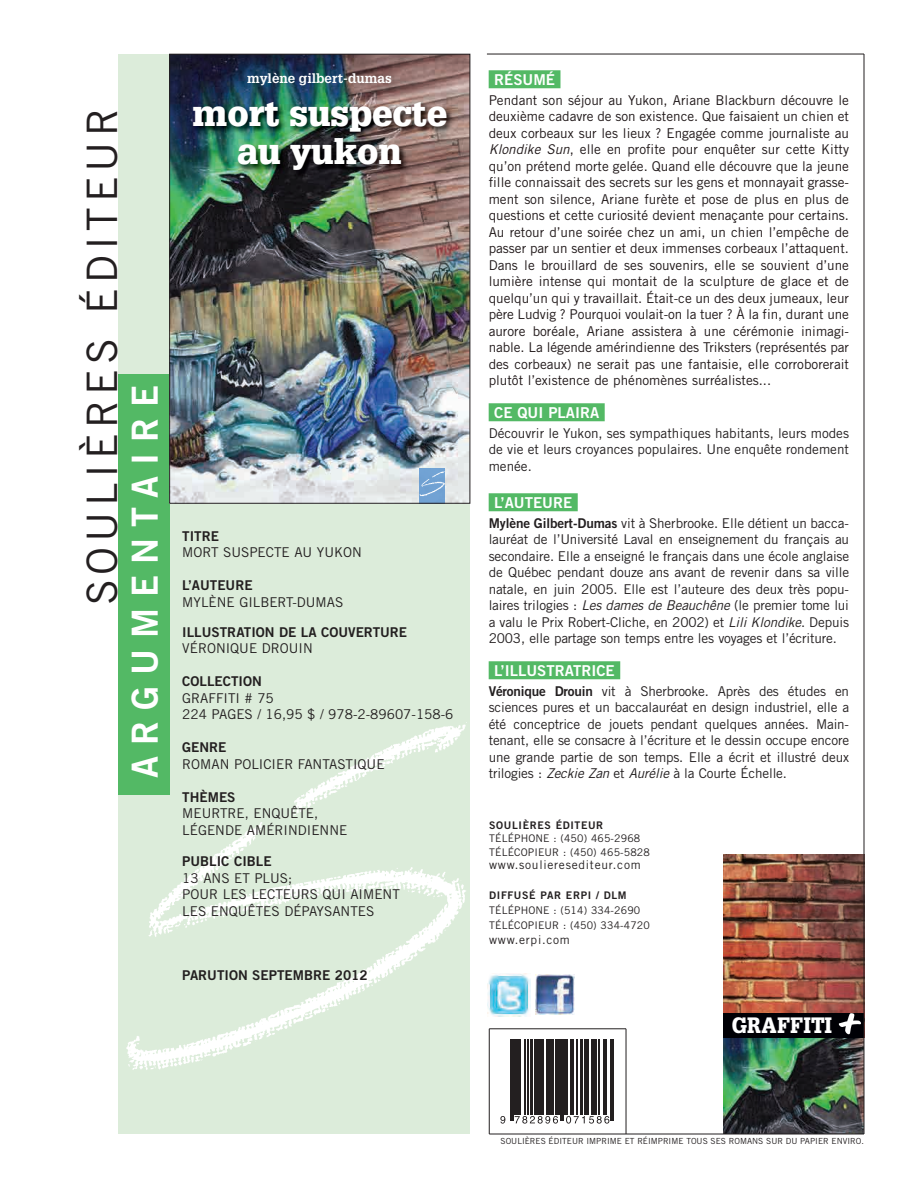
<style>
.page{position:relative;width:918px;height:1188px;background:#fff}
.page>*{position:absolute;margin:0;border:0;box-sizing:border-box;transform-origin:0 0}
.t1{font:64.05px "Willowbank";color:#fff}
.t2{font:42px "Trade Gothic";letter-spacing:.12em;color:#231f20}
.t3{font:36px "Trade Gothic Bold Two";letter-spacing:.305em;color:#fff}
.t4{font:900 35.1px/38.4px "Glypha";color:#fff;text-align:center}
.t5{font:900 21.75px "Glypha";letter-spacing:.01em;color:#fff;scale:.9 1}
.t6{font:15px "Trade Gothic Bold Two";color:#fff}
.t7{font:13.5px/16.5px "Trade Gothic";color:#231f20}
.t8{font:13.5px/16.5px "Trade Gothic";color:#1f1718;text-align:justify}
.t9{font:13.5px "Trade Gothic Bold Two";color:#231f20}
.t10{font:700 13.35px "Glypha";color:#fff}
.t11{font:12px "Trade Gothic";letter-spacing:.06em;color:#231f20}
.t12{font:10.5px/13.5px "Trade Gothic";letter-spacing:.01em;color:#231f20}
.t13{font:10.5px "Trade Gothic Bold Two";letter-spacing:.06em;color:#231f20}
.t14{font:8.4px "Trade Gothic";color:#231f20}
.s1{font-style:italic}
.s2{font-family:"Trade Gothic Bold Two"}
</style>
<div class="page">
<img style="left:723px;top:1038px;width:141px;height:96px">
<svg style="left:505px;top:1040px;width:109px;height:83px"></svg>
<svg style="left:500px;top:1116px;width:5px;height:8px"></svg>
<hr style="left:510px;top:1040px;width:1px;height:80px;background:#231f20">
<hr style="left:512px;top:1040px;width:1px;height:80px;background:#231f20">
<hr style="left:514px;top:1040px;width:4px;height:75px;background:#231f20">
<hr style="left:519px;top:1040px;width:2px;height:75px;background:#231f20">
<hr style="left:524px;top:1040px;width:1px;height:75px;background:#231f20">
<hr style="left:528px;top:1040px;width:1px;height:75px;background:#231f20">
<hr style="left:531px;top:1040px;width:2px;height:75px;background:#231f20">
<hr style="left:534px;top:1040px;width:2px;height:75px;background:#231f20">
<hr style="left:537px;top:1040px;width:3px;height:75px;background:#231f20">
<hr style="left:541px;top:1040px;width:3px;height:75px;background:#231f20">
<hr style="left:546px;top:1040px;width:1px;height:75px;background:#231f20">
<hr style="left:548px;top:1040px;width:4px;height:75px;background:#231f20">
<svg style="left:515px;top:1116px;width:43px;height:8px"></svg>
<hr style="left:553px;top:1040px;width:1px;height:75px;background:#231f20">
<hr style="left:555px;top:1040px;width:4px;height:75px;background:#231f20">
<hr style="left:560px;top:1040px;width:1px;height:80px;background:#231f20">
<hr style="left:563px;top:1040px;width:1px;height:80px;background:#231f20">
<hr style="left:565px;top:1040px;width:3px;height:75px;background:#231f20">
<hr style="left:570px;top:1040px;width:1px;height:75px;background:#231f20">
<hr style="left:572px;top:1040px;width:1px;height:75px;background:#231f20">
<hr style="left:577px;top:1040px;width:1px;height:75px;background:#231f20">
<hr style="left:580px;top:1040px;width:2px;height:75px;background:#231f20">
<hr style="left:584px;top:1040px;width:3px;height:75px;background:#231f20">
<hr style="left:588px;top:1040px;width:1px;height:75px;background:#231f20">
<hr style="left:591px;top:1040px;width:3px;height:75px;background:#231f20">
<hr style="left:595px;top:1040px;width:1px;height:75px;background:#231f20">
<hr style="left:599px;top:1040px;width:1px;height:75px;background:#231f20">
<svg style="left:566px;top:1116px;width:43px;height:8px"></svg>
<hr style="left:603px;top:1040px;width:1px;height:75px;background:#231f20">
<hr style="left:605px;top:1040px;width:1px;height:75px;background:#231f20">
<hr style="left:611px;top:1040px;width:1px;height:80px;background:#231f20">
<hr style="left:613px;top:1040px;width:1px;height:80px;background:#231f20">
<img style="left:723px;top:854px;width:141px;height:159px">
<div style="left:723px;top:1013px;width:141px;height:25px;background:#000005"></div>
<div style="left:118px;top:54px;width:352px;height:1080px;background:#dcecda"></div>
<img style="left:118px;top:722px;width:349px;height:348px">
<hr style="left:489px;top:1029px;width:1px;height:105px;background:#231f20">
<hr style="left:626px;top:1029px;width:1px;height:105px;background:#231f20">
<hr style="left:489px;top:1029px;width:137px;height:1px;background:#231f20">
<div style="left:118px;top:374px;width:52px;height:420px;background:#53b965"></div>
<hr style="left:864px;top:54px;width:1px;height:1080px;background:#231f20">
<hr style="left:487px;top:54px;width:377px;height:1px;background:#231f20">
<hr style="left:489px;top:1134px;width:375px;height:1px;background:#231f20">
<div style="left:489px;top:70px;width:71px;height:18px;background:#53b965"></div>
<div style="left:489px;top:403px;width:116px;height:18px;background:#53b965"></div>
<div style="left:489px;top:493px;width:89px;height:18px;background:#53b965"></div>
<div style="left:489px;top:661px;width:131px;height:18px;background:#53b965"></div>
<img style="left:171px;top:56px;width:297px;height:445px">
<img style="left:419px;top:468px;width:25px;height:33px">
<img style="left:171px;top:59px;width:297px;height:162px">
<div style="left:169px;top:54px;width:301px;height:449px;border:1px solid #231f20"></div>
<img style="left:535px;top:975px;width:39px;height:40px">
<img style="left:487px;top:973px;width:43px;height:43px">
<h2 class="t2" style="left:87px;top:605px;width:499px;rotate:-90deg">SOULIÈRES ÉDITEUR</h2>
<h3 class="t3" style="left:132px;top:778px;width:394px;rotate:-90deg">ARGUMENTAIRE</h3>
<p class="t10" style="left:247px;top:71px;width:146px">mylène gilbert-dumas</p>
<h3 class="t4" style="left:192px;top:97px;width:256px">mort suspecte au yukon</h3>
<p class="t9" style="left:182px;top:531px;width:38px">TITRE</p>
<p class="t7" style="left:182px;top:545px;width:181px">MORT SUSPECTE AU YUKON</p>
<p class="t9" style="left:182px;top:580px;width:72px">L’AUTEURE</p>
<p class="t7" style="left:182px;top:595px;width:163px">MYLÈNE GILBERT-DUMAS</p>
<p class="t9" style="left:182px;top:627px;width:226px">ILLUSTRATION DE LA COUVERTURE</p>
<p class="t7" style="left:182px;top:641px;width:132px">VÉRONIQUE DROUIN</p>
<p class="t9" style="left:182px;top:676px;width:81px">COLLECTION</p>
<p class="t7" style="left:182px;top:691px;width:273px">GRAFFITI # 75<br>224 PAGES / 16,95 $ / 978-2-89607-158-6</p>
<p class="t9" style="left:182px;top:742px;width:46px">GENRE</p>
<p class="t7" style="left:182px;top:757px;width:204px">ROMAN POLICIER FANTASTIQUE</p>
<p class="t9" style="left:182px;top:792px;width:55px">THÈMES</p>
<p class="t7" style="left:182px;top:806px;width:167px">MEURTRE, ENQUÊTE,<br>LÉGENDE AMÉRINDIENNE</p>
<p class="t9" style="left:182px;top:856px;width:91px">PUBLIC CIBLE</p>
<p class="t7" style="left:182px;top:871px;width:219px">13 ANS ET PLUS;<br>POUR LES LECTEURS QUI AIMENT<br>LES ENQUÊTES DÉPAYSANTES</p>
<p class="t9" style="left:182px;top:970px;width:187px">PARUTION SEPTEMBRE 2012</p>
<p class="t6" style="left:489px;top:74px;width:73px"><sub>1</sub>RÉSUMÉ<sub>1</sub></p>
<p class="t8" style="left:489px;top:93px;width:362px">Pendant son séjour au Yukon, Ariane Blackburn découvre le deuxième cadavre de son existence. Que faisaient un chien et deux corbeaux sur les lieux ? Engagée comme journaliste au <span class="s1">Klondike Sun</span>, elle en profite pour enquêter sur cette Kitty qu’on prétend morte gelée. Quand elle découvre que la jeune fille connaissait des secrets sur les gens et monnayait grasse&shy;ment son silence, Ariane furète et pose de plus en plus de questions et cette curiosité devient menaçante pour certains.<br>Au retour d’une soirée chez un ami, un chien l’empêche de passer par un sentier et deux immenses corbeaux l’attaquent.<br>Dans le brouillard de ses souvenirs, elle se souvient d’une lumière intense qui montait de la sculpture de glace et de quelqu’un qui y travaillait. Était-ce un des deux jumeaux, leur père Ludvig ? Pourquoi voulait-on la tuer ? À la fin, durant une aurore boréale, Ariane assistera à une cérémonie inimagi&shy;nable. La légende amérindienne des Triksters (représentés par des corbeaux) ne serait pas une fantaisie, elle corroborerait plutôt l’existence de phénomènes surréalistes...</p>
<p class="t6" style="left:489px;top:407px;width:118px"><sub>1</sub>CE QUI PLAIRA<sub>1</sub></p>
<p class="t7" style="left:489px;top:426px;width:362px;text-align:justify">Découvrir le Yukon, ses sympathiques habitants, leurs modes de vie et leurs croyances populaires. Une enquête rondement menée.</p>
<p class="t6" style="left:489px;top:497px;width:91px"><sub>1</sub>L’AUTEURE<sub>1</sub></p>
<p class="t7" style="left:489px;top:516px;width:362px;text-align:justify"><span class="s2">Mylène Gilbert-Dumas</span> vit à Sherbrooke. Elle détient un bacca&shy;lauréat de l’Université Laval en enseignement du français au secondaire. Elle a enseigné le français dans une école anglaise de Québec pendant douze ans avant de revenir dans sa ville natale, en juin 2005. Elle est l’auteure des deux très popu&shy;laires trilogies : <span class="s1">Les dames de Beauchêne</span> (le premier tome lui a valu le Prix Robert-Cliche, en 2002) et <span class="s1">Lili Klondike</span>. Depuis 2003, elle partage son temps entre les voyages et l’écriture.</p>
<p class="t6" style="left:489px;top:665px;width:133px"><sub>1</sub>L’ILLUSTRATRICE<sub>1</sub></p>
<p class="t7" style="left:489px;top:684px;width:362px;text-align:justify"><span class="s2">Véronique Drouin</span> vit à Sherbrooke. Après des études en sciences pures et un baccalauréat en design industriel, elle a été conceptrice de jouets pendant quelques années. Main&shy;tenant, elle se consacre à l’écriture et le dessin occupe encore une grande partie de son temps. Elle a écrit et illustré deux trilogies : <span class="s1">Zeckie Zan</span> et <span class="s1">Aurélie</span> à la Courte Échelle.</p>
<p class="t13" style="left:489px;top:821px;width:116px">SOULIÈRES ÉDITEUR</p>
<p class="t12" style="left:489px;top:833px;width:162px">TÉLÉPHONE : (450) 465-2968<br>TÉLÉCOPIEUR : (450) 465-5828</p>
<p class="t11" style="left:489px;top:861px;width:153px">www.soulieresediteur.com</p>
<p class="t13" style="left:489px;top:892px;width:139px">DIFFUSÉ PAR ERPI / DLM</p>
<p class="t12" style="left:489px;top:904px;width:162px;line-height:15px">TÉLÉPHONE : (514) 334-2690<br>TÉLÉCOPIEUR : (450) 334-4720</p>
<p class="t11" style="left:489px;top:936px;width:82px">www.erpi.com</p>
<h3 class="t5" style="left:732px;top:1017px;width:113px">GRAFFITI</h3>
<h1 class="t1" style="left:839px;top:984px;width:25px">+</h1>
<p class="t14" style="left:501px;top:1138px;width:365px">SOULIÈRES ÉDITEUR IMPRIME ET RÉIMPRIME TOUS SES ROMANS SUR DU PAPIER ENVIRO.</p>
</div>
